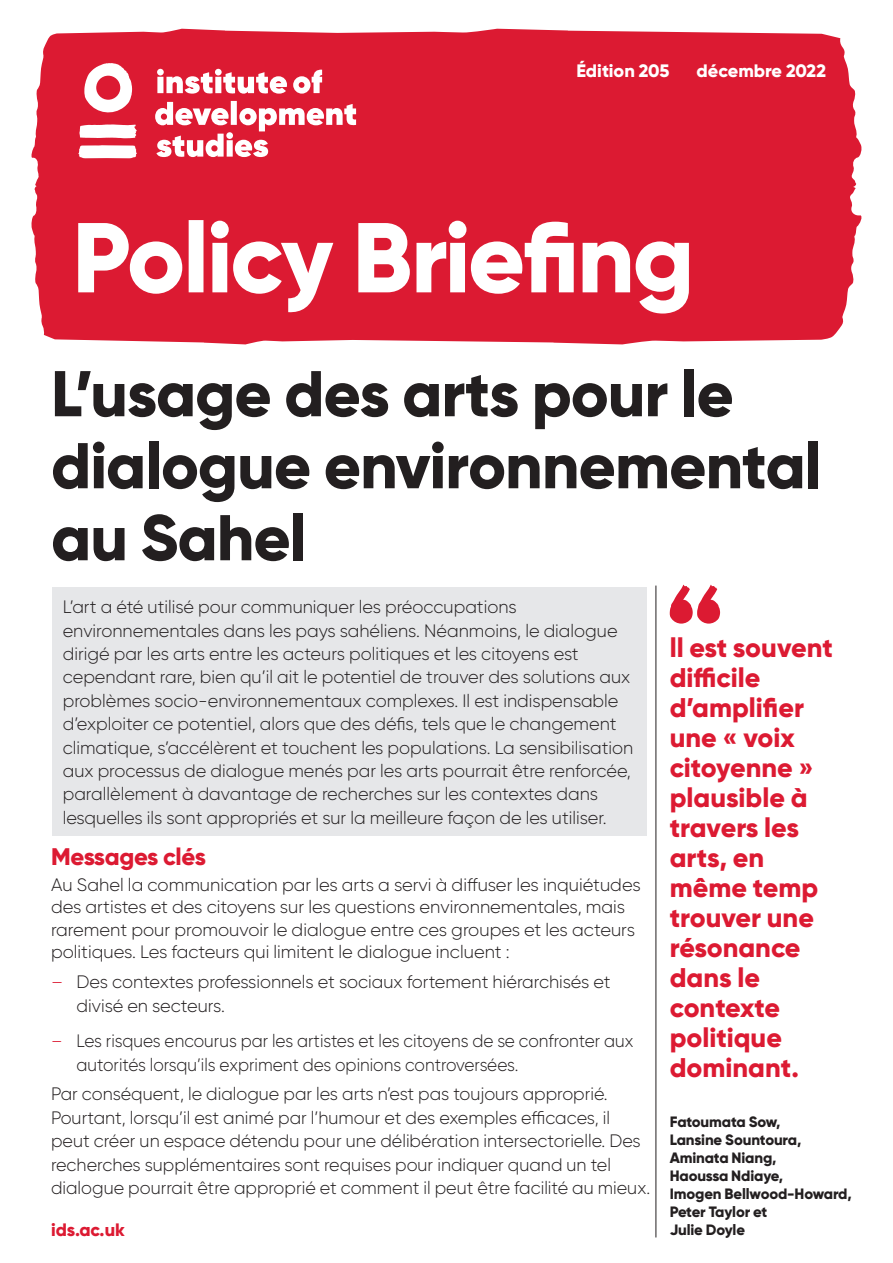
<style>
.page{position:relative;width:893px;height:1263px;background:#fff}
.page>*{position:absolute;margin:0;border:0;box-sizing:border-box;transform-origin:0 0}
.B_H1{font:800 64.5px/72px "Gilroy";letter-spacing:-.015em;color:#231f20}
.B_Pull_quote{font:800 27px/30px "Gilroy";color:#dc1a32}
.B_H2__red{font:800 24px "Gilroy";letter-spacing:-.02em;color:#dc1a32}
.B_Body__first_line{font:300 18px/23.4px "Gilroy";color:#231f20}
.B_Body__first_line-2{font:300 18px/23.7px "Gilroy";color:#231f20;scale:.95 1}
.B_date__wo{font:800 18px "Gilroy";letter-spacing:-.005em;color:#fff}
.B_Footer_URL__red{font:800 18px "Gilroy";color:#dc1a32}
.B_author__front_page{font:800 15px/18px "Gilroy";letter-spacing:-.01em;color:#231f20}
.s1{color:#dc1a32}
</style>
<div class="page">
<svg style="left:31px;top:29px;width:831px;height:315px;background:#de2a40"></svg>
<svg style="left:78px;top:63px;width:278px;height:95px"></svg>
<svg style="left:78px;top:220px;width:611px;height:94px;fill:#dc1a32"></svg>
<hr style="left:655px;top:585px;width:1px;height:652px;background:#231f20">
<div style="left:52px;top:587px;width:594px;height:249px;background:#e6e7e9"></div>
<svg style="left:670px;top:585px;width:50px;height:39px"></svg>
<p class="B_date__wo" style="left:576px;top:59px;width:95px">Édition 205</p>
<p class="B_date__wo" style="left:697px;top:59px;width:131px">décembre 2022</p>
<p class="B_H1" style="left:51px;top:357px;width:772px">L’usage des arts pour le dialogue environnemental au Sahel</p>
<p class="B_Body__first_line" style="left:63px;top:595px;width:572px">L’art a été utilisé pour communiquer les préoccupations environnementales dans les pays sahéliens. Néanmoins, le dialogue dirigé par les arts entre les acteurs politiques et les citoyens est cependant rare, bien qu’il ait le potentiel de trouver des solutions aux problèmes socio-environnementaux complexes. Il est indispensable d’exploiter ce potentiel, alors que des défis, tels que le changement climatique, s’accélèrent et touchent les populations. La sensibilisation aux processus de dialogue menés par les arts pourrait être renforcée, parallèlement à davantage de recherches sur les contextes dans lesquelles ils sont appropriés et sur la meilleure façon de les utiliser.</p>
<p class="B_H2__red" style="left:51px;top:842px;width:156px">Messages clés</p>
<p class="B_Body__first_line" style="left:51px;top:873px;width:591px;line-height:22.5px">Au Sahel la communication par les arts a servi à diffuser les inquiétudes des artistes et des citoyens sur les questions environnementales, mais rarement pour promouvoir le dialogue entre ces groupes et les acteurs politiques. Les facteurs qui limitent le dialogue incluent :</p>
<p class="B_Body__first_line" style="left:77px;top:970px;width:535px;text-indent:-26px"><span class="s1">–</span> Des contextes professionnels et sociaux fortement hiérarchisés et divisé en secteurs.</p>
<p class="B_Body__first_line-2" style="left:77px;top:1029px;width:588px;text-indent:-26px"><span class="s1">–</span> Les risques encourus par les artistes et les citoyens de se confronter aux autorités lorsqu’ils expriment des opinions controversées.</p>
<p class="B_Body__first_line" style="left:51px;top:1082px;width:601px">Par conséquent, le dialogue par les arts n’est pas toujours approprié.<br>Pourtant, lorsqu’il est animé par l’humour et des exemples efficaces, il peut créer un espace détendu pour une délibération intersectorielle. Des recherches supplémentaires sont requises pour indiquer quand un tel dialogue pourrait être approprié et comment il peut être facilité au mieux.</p>
<p class="B_Footer_URL__red" style="left:51px;top:1219px;width:75px">ids.ac.uk</p>
<p class="B_Pull_quote" style="left:670px;top:632px;width:165px">ll est souvent difficile d’amplifier une « voix citoyenne » plausible à travers les arts, en même temp trouver une résonance dans le contexte politique dominant.</p>
<p class="B_author__front_page" style="left:670px;top:1113px;width:184px">Fatoumata Sow,<br>Lansine Sountoura,<br>Aminata Niang,<br>Haoussa Ndiaye,<br>Imogen Bellwood-Howard,<br>Peter Taylor et<br>Julie Doyle</p>
</div>
